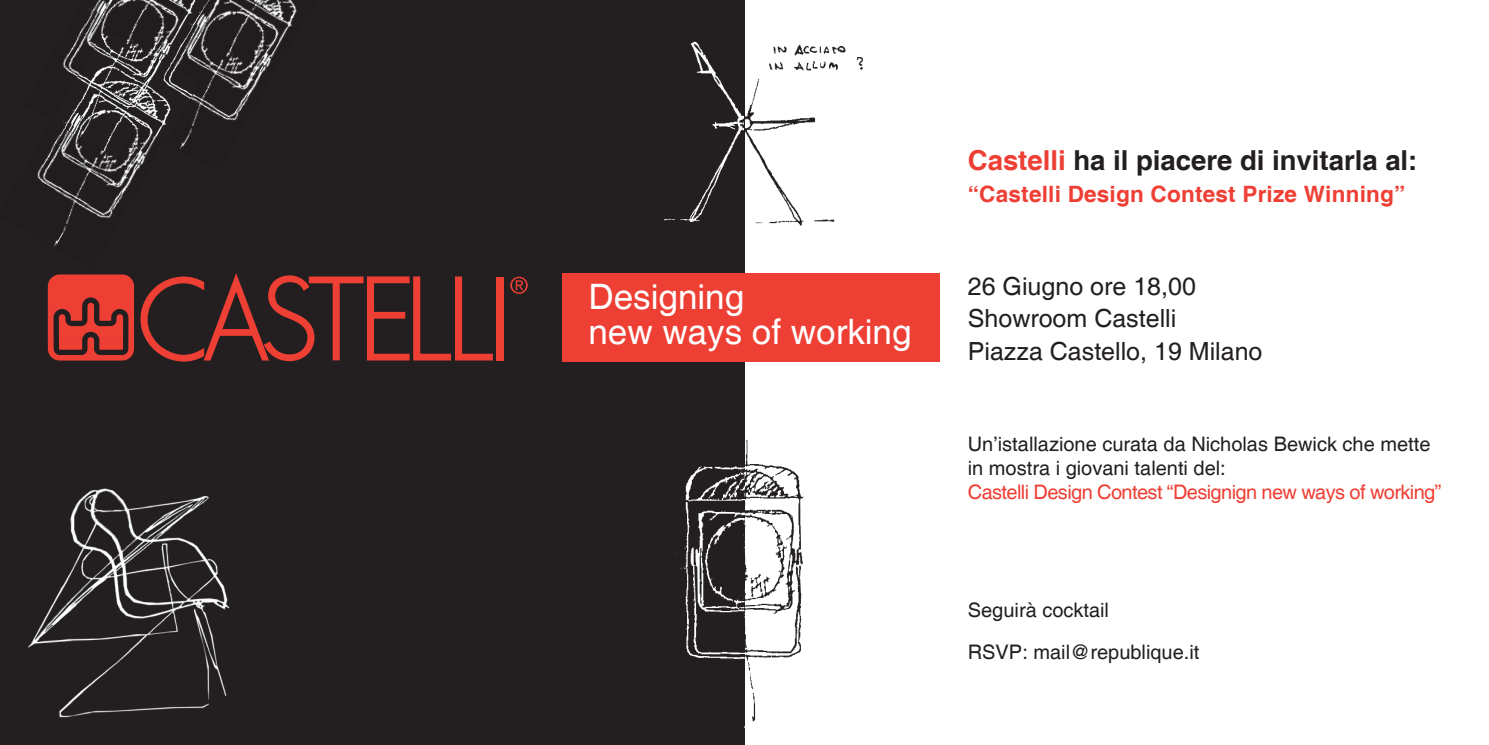
<style>
.page{position:relative;width:1489px;height:745px;background:#fff}
.page>*{position:absolute;margin:0;border:0;box-sizing:border-box;transform-origin:0 0}
.t1{font:35px/35px "Helvetica";color:#fff}
.t2{font:700 27.5px "Helvetica";color:#231f20}
.t3{font:25px/32.5px "Helvetica";color:#231f20}
.t4{font:700 22.5px "Helvetica";letter-spacing:.01em;color:#ee3f34}
.t5{font:20px/24px "Helvetica";color:#231f20}
.t6{font:20px "Helvetica";letter-spacing:-.03em;color:#ee3f34}
.s1{color:#ee3f34}
</style>
<div class="page">
<div style="left:0;top:0;width:744px;height:744px;background:#231f20"></div>
<svg style="left:48px;top:274px;width:86px;height:86px"></svg>
<svg style="left:510px;top:276px;width:17px;height:18px"></svg>
<div style="left:497px;top:276px;width:7px;height:84px;background:#ee3f34"></div>
<svg style="left:140px;top:273px;width:353px;height:88px"></svg>
<div style="left:562px;top:273px;width:377px;height:88px;background:#ee3f34"></div>
<img style="left:676px;top:466px;width:63px;height:193px">
<img style="left:664px;top:5px;width:199px;height:268px">
<img style="left:744px;top:424px;width:60px;height:298px">
<img style="left:739px;top:426px;width:10px;height:299px">
<img style="left:37px;top:148px;width:108px;height:99px">
<img style="left:180px;top:0;width:117px;height:149px">
<img style="left:157px;top:66px;width:42px;height:76px">
<img style="left:82px;top:0;width:109px;height:121px">
<img style="left:52px;top:28px;width:105px;height:131px">
<img style="left:157px;top:0;width:52px;height:66px">
<img style="left:123px;top:58px;width:48px;height:67px">
<img style="left:28px;top:488px;width:202px;height:230px">
<h1 class="t1" style="left:588px;top:280px;width:324px">Designing<br>new ways of working</h1>
<h2 class="t2" style="left:967px;top:143px;width:451px"><span class="s1">Castelli</span> ha il piacere di invitarla al:</h2>
<p class="t4" style="left:967px;top:180px;width:439px">“Castelli Design Contest Prize Winning”</p>
<p class="t3" style="left:967px;top:270px;width:296px">26 Giugno ore 18,00<br>Showroom Castelli<br>Piazza Castello, 19 Milano</p>
<p class="t5" style="left:967px;top:433px;width:464px">Un’istallazione curata da Nicholas Bewick che mette in mostra i giovani talenti del:</p>
<p class="t6" style="left:967px;top:480px;width:475px">Castelli Design Contest “Designign new ways of working”</p>
<p class="t5" style="left:967px;top:589px;width:233px;line-height:42px">Seguirà cocktail<br>RSVP: mail@republique.it</p>
</div>
